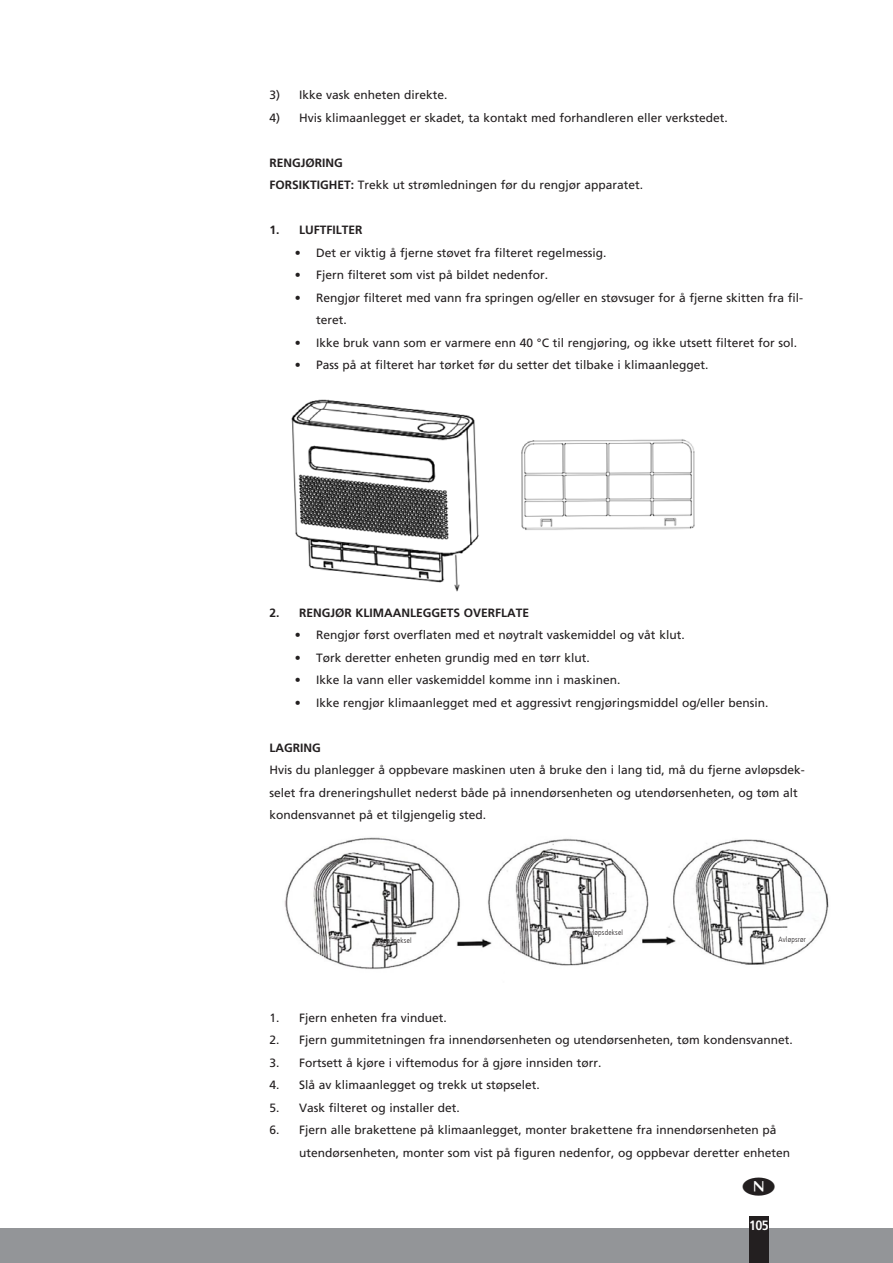
<style>
.page{position:relative;width:893px;height:1263px;background:#fff}
.page>*{position:absolute;margin:0;border:0;box-sizing:border-box;transform-origin:0 0}
.t1{font:700 condensed 13.5px "Frutiger LT Std";color:#fff}
.subkop{font:12px/22.5px "Frutiger LT Com";color:#231f20}
.subkop-2{font:700 12px "Frutiger LT Com";color:#231f20}
.t2{font:300 condensed 7.5px "Frutiger LT Com";letter-spacing:.025em;color:#231f20}
.s1{font-weight:700}
</style>
<div class="page">
<img style="left:291px;top:399px;width:404px;height:193px">
<img style="left:284px;top:837px;width:545px;height:132px">
<div style="left:0;top:1229px;width:893px;height:34px;background:#939598"></div>
<div style="left:749px;top:1216px;width:20px;height:47px;background:#231f20"></div>
<p class="subkop" style="left:269px;top:84px;width:180px">3) Ikke vask enheten direkte.</p>
<p class="subkop" style="left:269px;top:106px;width:460px">4) Hvis klimaanlegget er skadet, ta kontakt med forhandleren eller verkstedet.</p>
<p class="subkop-2" style="left:269px;top:155px;width:75px">RENGJØRING</p>
<p class="subkop" style="left:269px;top:174px;width:375px"><span class="s1">FORSIKTIGHET:</span> Trekk ut strømledningen før du rengjør apparatet.</p>
<p class="subkop-2" style="left:269px;top:223px;width:95px">1. LUFTFILTER</p>
<p class="subkop" style="left:295px;top:241px;width:313px">• Det er viktig å fjerne støvet fra filteret regelmessig.</p>
<p class="subkop" style="left:295px;top:264px;width:255px">• Fjern filteret som vist på bildet nedenfor.</p>
<p class="subkop" style="left:316px;top:286px;width:488px;text-indent:-21px">• Rengjør filteret med vann fra springen og/eller en støvsuger for å fjerne skitten fra fil&shy;teret.</p>
<p class="subkop" style="left:295px;top:331px;width:504px">• Ikke bruk vann som er varmere enn 40 °C til rengjøring, og ikke utsett filteret for sol.</p>
<p class="subkop" style="left:295px;top:354px;width:415px">• Pass på at filteret har tørket før du setter det tilbake i klimaanlegget.</p>
<p class="subkop-2" style="left:269px;top:605px;width:261px">2. RENGJØR KLIMAANLEGGETS OVERFLATE</p>
<p class="subkop" style="left:295px;top:624px;width:391px">• Rengjør først overflaten med et nøytralt vaskemiddel og våt klut.</p>
<p class="subkop" style="left:295px;top:646px;width:297px">• Tørk deretter enheten grundig med en tørr klut.</p>
<p class="subkop" style="left:295px;top:669px;width:327px">• Ikke la vann eller vaskemiddel komme inn i maskinen.</p>
<p class="subkop" style="left:295px;top:691px;width:475px">• Ikke rengjør klimaanlegget med et aggressivt rengjøringsmiddel og/eller bensin.</p>
<p class="subkop-2" style="left:269px;top:740px;width:53px">LAGRING</p>
<p class="subkop" style="left:269px;top:759px;width:537px">Hvis du planlegger å oppbevare maskinen uten å bruke den i lang tid, må du fjerne avløpsdek&shy;selet fra dreneringshullet nederst både på innendørsenheten og utendørsenheten, og tøm alt kondensvannet på et tilgjengelig sted.</p>
<p class="t2" style="left:374px;top:936px;width:39px">Avløpsdeksel</p>
<p class="t2" style="left:585px;top:928px;width:39px">Avløpsdeksel</p>
<p class="t2" style="left:779px;top:935px;width:29px">Avløpsrør</p>
<p class="subkop" style="left:269px;top:1006px;width:179px">1. Fjern enheten fra vinduet.</p>
<p class="subkop" style="left:269px;top:1029px;width:525px">2. Fjern gummitetningen fra innendørsenheten og utendørsenheten, tøm kondensvannet.</p>
<p class="subkop" style="left:269px;top:1051px;width:334px">3. Fortsett å kjøre i viftemodus for å gjøre innsiden tørr.</p>
<p class="subkop" style="left:269px;top:1074px;width:272px">4. Slå av klimaanlegget og trekk ut støpselet.</p>
<p class="subkop" style="left:269px;top:1096px;width:192px">5. Vask filteret og installer det.</p>
<p class="subkop" style="left:299px;top:1119px;width:492px;text-indent:-30px">6. Fjern alle brakettene på klimaanlegget, monter brakettene fra innendørsenheten på utendørsenheten, monter som vist på figuren nedenfor, og oppbevar deretter enheten</p>
<p class="t1" style="left:749px;top:1217px;width:21px">105</p>
</div>
